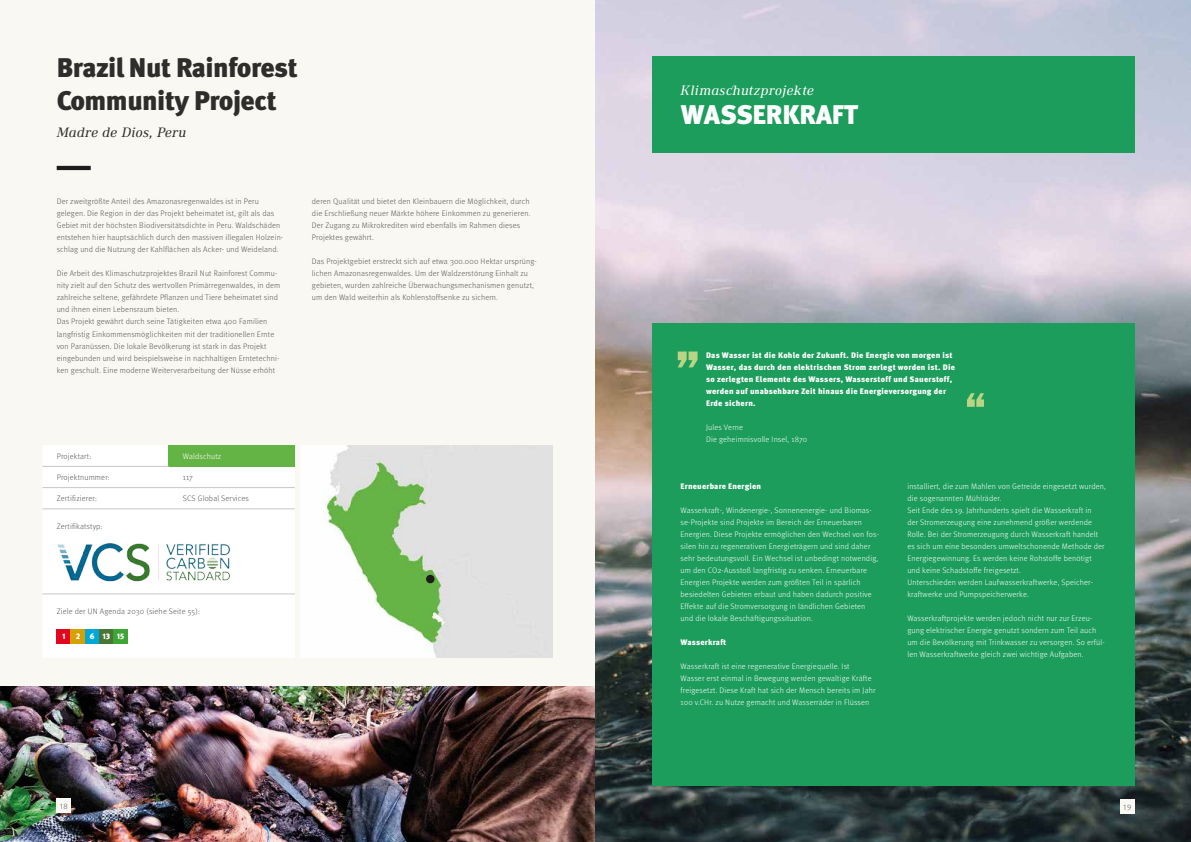
<style>
.page{position:relative;width:1191px;height:842px;background:#f9f8f3}
.page>*{position:absolute;margin:0;border:0;box-sizing:border-box;transform-origin:0 0}
.t1{font:900 27px/33px "Meta Pro";letter-spacing:-.02em;color:#2e2d2c}
.t2{font:900 27px "Meta Pro";letter-spacing:-.01em;color:#fff}
.t3{font:italic 14px "Ethos";letter-spacing:.02em;color:#fff}
.t4{font:italic 14px "Ethos";letter-spacing:.02em;color:#2e2d2c}
.t5{font:300 8px/12px "Meta Pro";letter-spacing:.02em;color:#fff}
.t6{font:300 8px/12px "Meta Pro";letter-spacing:.02em;color:#575756}
.t7{font:900 8px/12px "Meta Pro";letter-spacing:.03em;color:#fff}
</style>
<div class="page">
<img style="left:0;top:686px;width:595px;height:156px">
<img style="left:595px;top:0;width:596px;height:842px">
<div style="left:652px;top:323px;width:482px;height:462px;background:#1c9d5b"></div>
<div style="left:652px;top:57px;width:482px;height:96px;background:#1c9d5b"></div>
<hr style="left:57px;top:166px;width:34px;height:4px;background:#1d1d1b">
<img style="left:300px;top:445px;width:253px;height:213px">
<div style="left:426px;top:575px;width:8px;height:8px;background:#1d1d1b;border-radius:50%"></div>
<div style="left:57px;top:799px;width:14px;height:14px;background:#f9f8f3"></div>
<div style="left:43px;top:445px;width:252px;height:212px;background:#fff"></div>
<div style="left:169px;top:445px;width:126px;height:21px;background:#64b445"></div>
<hr style="left:43px;top:466px;width:126px;height:1px;background:#c6c6c6">
<hr style="left:43px;top:487px;width:126px;height:1px;background:#c6c6c6">
<hr style="left:169px;top:487px;width:126px;height:1px;background:#c6c6c6">
<hr style="left:43px;top:509px;width:126px;height:1px;background:#c6c6c6">
<hr style="left:169px;top:509px;width:126px;height:1px;background:#c6c6c6">
<hr style="left:43px;top:594px;width:126px;height:1px;background:#c6c6c6">
<hr style="left:169px;top:594px;width:126px;height:1px;background:#c6c6c6">
<div style="left:57px;top:629px;width:14px;height:14px;background:#e2061f"></div>
<div style="left:85px;top:629px;width:14px;height:14px;background:#00a7d7"></div>
<div style="left:71px;top:629px;width:14px;height:14px;background:#d6a102"></div>
<div style="left:99px;top:629px;width:14px;height:14px;background:#4a7635"></div>
<div style="left:113px;top:629px;width:15px;height:14px;background:#3ea635"></div>
<img style="left:50px;top:532px;width:187px;height:59px">
<div style="left:1120px;top:799px;width:14px;height:15px;background:#f9f8f3"></div>
<svg style="left:677px;top:351px;width:20px;height:16px"></svg>
<svg style="left:967px;top:393px;width:17px;height:14px"></svg>
<h1 class="t1" style="left:57px;top:50px;width:243px">Brazil Nut Rainforest<br>Community Project</h1>
<h2 class="t4" style="left:57px;top:125px;width:131px">Madre de Dios, Peru</h2>
<p class="t6" style="left:57px;top:195px;width:228px">Der zweitgrößte Anteil des Amazonasregenwaldes ist in Peru gelegen. Die Region in der das Projekt beheimatet ist, gilt als das Gebiet mit der höchsten Biodiversitätsdichte in Peru. Waldschäden entstehen hier hauptsächlich durch den massiven illegalen Holzein&shy;schlag und die Nutzung der Kahlflächen als Acker- und Weideland.</p>
<p class="t6" style="left:57px;top:267px;width:225px">Die Arbeit des Klimaschutzprojektes Brazil Nut Rainforest Commu&shy;nity zielt auf den Schutz des wertvollen Primärregenwaldes, in dem zahlreiche seltene, gefährdete Pflanzen und Tiere beheimatet sind und ihnen einen Lebensraum bieten.<br>Das Projekt gewährt durch seine Tätigkeiten etwa 400 Familien langfristig Einkommensmöglichkeiten mit der traditionellen Ernte von Paranüssen. Die lokale Bevölkerung ist stark in das Projekt eingebunden und wird beispielsweise in nachhaltigen Erntetechni&shy;ken geschult. Eine moderne Weiterverarbeitung der Nüsse erhöht</p>
<p class="t6" style="left:312px;top:195px;width:220px">deren Qualität und bietet den Kleinbauern die Möglichkeit, durch die Erschließung neuer Märkte höhere Einkommen zu generieren.<br>Der Zugang zu Mikrokrediten wird ebenfalls im Rahmen dieses Projektes gewährt.</p>
<p class="t6" style="left:312px;top:255px;width:226px">Das Projektgebiet erstreckt sich auf etwa 300.000 Hektar ursprüng&shy;lichen Amazonasregenwaldes. Um der Waldzerstörung Einhalt zu gebieten, wurden zahlreiche Überwachungsmechanismen genutzt, um den Wald weiterhin als Kohlenstoffsenke zu sichern.</p>
<p class="t6" style="left:57px;top:449px;width:36px">Projektart:</p>
<p class="t5" style="left:183px;top:450px;width:40px">Waldschutz</p>
<p class="t6" style="left:57px;top:471px;width:55px">Projektnummer:</p>
<p class="t6" style="left:183px;top:471px;width:11px">117</p>
<p class="t6" style="left:57px;top:492px;width:42px">Zertifizierer:</p>
<p class="t6" style="left:183px;top:492px;width:67px">SCS Global Services</p>
<p class="t6" style="left:57px;top:520px;width:47px">Zertifikatstyp:</p>
<p class="t6" style="left:57px;top:605px;width:145px">Ziele der UN Agenda 2030 (siehe Seite 55):</p>
<p class="t7" style="left:62px;top:630px;width:5px">1</p>
<p class="t7" style="left:76px;top:630px;width:50px">2 6 1315</p>
<p class="t6" style="left:60px;top:800px;width:10px">18</p>
<h2 class="t3" style="left:680px;top:82px;width:135px">Klimaschutzprojekte</h2>
<h1 class="t2" style="left:680px;top:93px;width:179px">WASSERKRAFT</h1>
<p class="t7" style="left:706px;top:348px;width:250px">Das Wasser ist die Kohle der Zukunft. Die Energie von morgen ist Wasser, das durch den elektrischen Strom zerlegt worden ist. Die so zerlegten Elemente des Wassers, Wasserstoff und Sauerstoff, werden auf unabsehbare Zeit hinaus die Energieversorgung der Erde sichern.</p>
<p class="t5" style="left:706px;top:420px;width:103px">Jules Verne<br>Die geheimnisvolle Insel, 1870</p>
<p class="t7" style="left:680px;top:480px;width:82px">Erneuerbare Energien</p>
<p class="t5" style="left:680px;top:504px;width:200px">Wasserkraft-, Windenergie-, Sonnenenergie- und Biomas&shy;se-Projekte sind Projekte im Bereich der Erneuerbaren Energien. Diese Projekte ermöglichen den Wechsel von fos&shy;silen hin zu regenerativen Energieträgern und sind daher sehr bedeutungsvoll. Ein Wechsel ist unbedingt notwendig, um den CO2-Ausstoß langfristig zu senken. Erneuerbare Energien Projekte werden zum größten Teil in spärlich besiedelten Gebieten erbaut und haben dadurch positive Effekte auf die Stromversorgung in ländlichen Gebieten und die lokale Beschäftigungssituation.</p>
<p class="t7" style="left:680px;top:636px;width:47px">Wasserkraft</p>
<p class="t5" style="left:680px;top:660px;width:196px">Wasserkraft ist eine regenerative Energiequelle. Ist<br>Wasser erst einmal in Bewegung werden gewaltige Kräfte freigesetzt. Diese Kraft hat sich der Mensch bereits im Jahr 100 v.CHr. zu Nutze gemacht und Wasserräder in Flüssen</p>
<p class="t5" style="left:907px;top:480px;width:200px">installiert, die zum Mahlen von Getreide eingesetzt wurden, die sogenannten Mühlräder.<br>Seit Ende des 19. Jahrhunderts spielt die Wasserkraft in<br>der Stromerzeugung eine zunehmend größer werdende Rolle. Bei der Stromerzeugung durch Wasserkraft handelt es sich um eine besonders umweltschonende Methode der Energiegewinnung. Es werden keine Rohstoffe benötigt und keine Schadstoffe freigesetzt.<br>Unterschieden werden Laufwasserkraftwerke, Speicher&shy;kraftwerke und Pumpspeicherwerke.</p>
<p class="t5" style="left:907px;top:612px;width:199px">Wasserkraftprojekte werden jedoch nicht nur zur Erzeu&shy;gung elektrischer Energie genutzt sondern zum Teil auch um die Bevölkerung mit Trinkwasser zu versorgen. So erfül&shy;len Wasserkraftwerke gleich zwei wichtige Aufgaben.</p>
<p class="t6" style="left:1123px;top:800px;width:10px">19</p>
</div>
